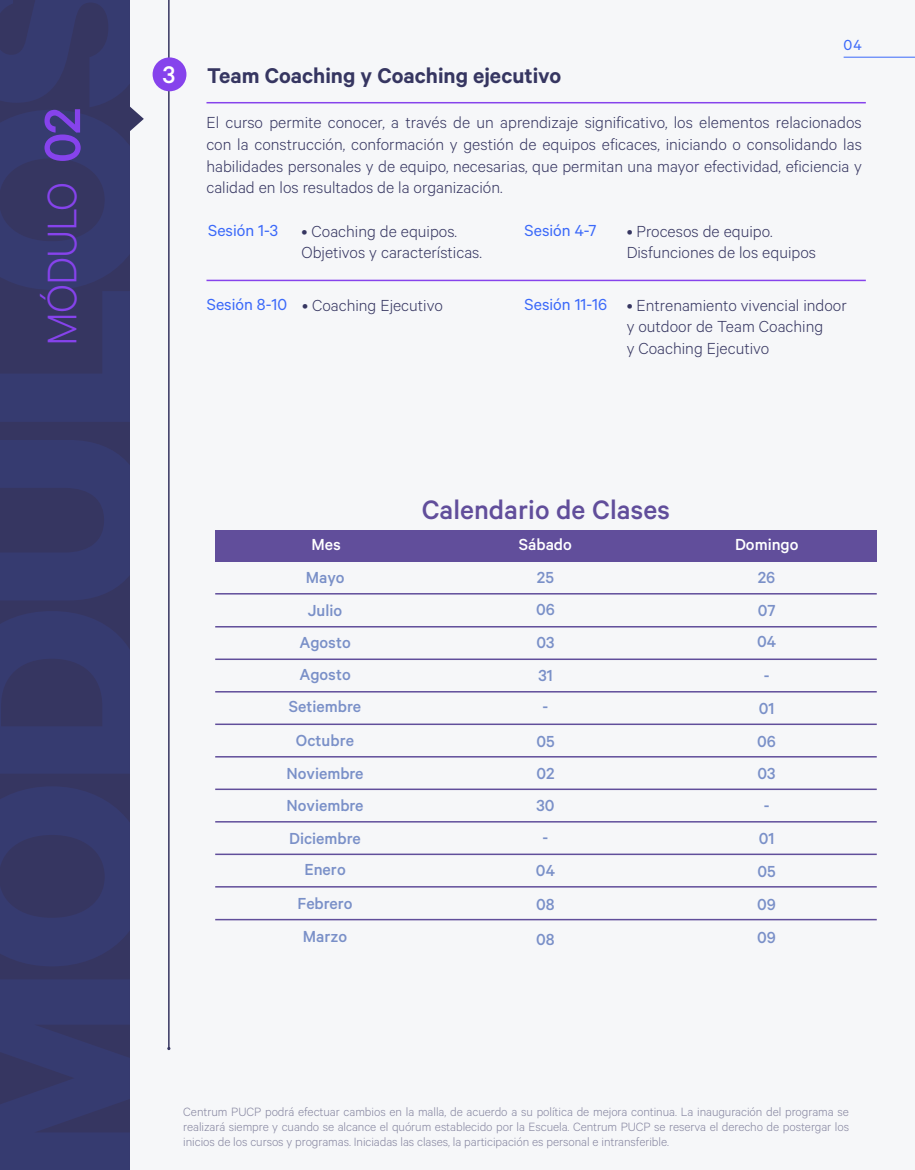
<style>
.page{position:relative;width:915px;height:1170px;background:#fff}
.page>*{position:absolute;margin:0;border:0;box-sizing:border-box;transform-origin:0 0}
.t1{font:500 57px "Calibre";color:#8643ec}
.t2{font:300 46.5px "Calibre";letter-spacing:-.025em;color:#8643ec}
.t3{font:500 30px "Calibre";color:#614e9b}
.t4{font:500 27px "Calibre";color:#fff}
.t5{font:600 24px "Calibre";color:#363661}
.t6{font:300 18px/21.6px "Calibre";color:#363661}
.t7{font:500 18px/32.8px "Calibre";color:#7a90c8;text-align:center}
.t8{font:18px "Calibre";color:#3b69fa}
.t9{font:500 18px "Calibre";color:#fff}
.t10{font:16.5px "Calibre";color:#3b69fa}
.t11{font:300 13.5px/15px "Calibre";letter-spacing:-.005em;color:#8686a0;text-align:justify}
</style>
<div class="page">
<div style="left:130px;top:0;width:784px;height:1169px;background:#f6f7f9"></div>
<div style="left:0;top:0;width:130px;height:1169px;background:#363661"></div>
<svg style="left:130px;top:106px;width:14px;height:25px"></svg>
<hr style="left:843px;top:57px;width:71px;height:1px;background:#3b69fa">
<hr style="left:168px;top:0;width:1px;height:1048px;background:#363661">
<hr style="left:206px;top:102px;width:659px;height:1px;background:#8643ec">
<hr style="left:206px;top:280px;width:659px;height:1px;background:#8643ec">
<div style="left:152px;top:57px;width:34px;height:34px;background:#8643ec;border-radius:50%"></div>
<div style="left:215px;top:530px;width:661px;height:31px;background:#614e9b"></div>
<hr style="left:215px;top:593px;width:661px;height:1px;background:#614e9b">
<hr style="left:215px;top:626px;width:661px;height:1px;background:#614e9b">
<hr style="left:215px;top:658px;width:661px;height:2px;background:#614e9b">
<hr style="left:215px;top:691px;width:661px;height:1px;background:#614e9b">
<hr style="left:215px;top:723px;width:661px;height:2px;background:#614e9b">
<hr style="left:215px;top:756px;width:661px;height:1px;background:#614e9b">
<hr style="left:215px;top:788px;width:661px;height:2px;background:#614e9b">
<hr style="left:215px;top:821px;width:661px;height:1px;background:#614e9b">
<hr style="left:215px;top:853px;width:661px;height:2px;background:#614e9b">
<hr style="left:215px;top:886px;width:661px;height:1px;background:#614e9b">
<hr style="left:215px;top:918px;width:661px;height:2px;background:#614e9b">
<h1 class="t1" style="left:29px;top:163px;width:57px;rotate:-90deg">02</h1>
<h2 class="t2" style="left:35px;top:345px;width:165px;rotate:-90deg">MÓDULO</h2>
<h3 class="t4" style="left:163px;top:59px;width:14px">3</h3>
<h3 class="t5" style="left:207px;top:61px;width:356px">Team Coaching y Coaching ejecutivo</h3>
<p class="t10" style="left:843px;top:36px;width:20px">04</p>
<p class="t6" style="left:206px;top:111px;width:656px;text-align:justify">El curso permite conocer, a través de un aprendizaje significativo, los elementos relacionados con la construcción, conformación y gestión de equipos eficaces, iniciando o consolidando las habilidades personales y de equipo, necesarias, que permitan una mayor efectividad, eficiencia y calidad en los resultados de la organización.</p>
<p class="t8" style="left:208px;top:220px;width:72px">Sesión 1-3</p>
<p class="t8" style="left:207px;top:294px;width:82px">Sesión 8-10</p>
<p class="t6" style="left:301px;top:220px;width:182px">• Coaching de equipos.<br>Objetivos y características.</p>
<p class="t6" style="left:302px;top:293px;width:142px">• Coaching Ejecutivo</p>
<p class="t8" style="left:524px;top:220px;width:73px">Sesión 4-7</p>
<p class="t8" style="left:524px;top:294px;width:84px">Sesión 11-16</p>
<p class="t6" style="left:626px;top:220px;width:191px">• Procesos de equipo.<br>Disfunciones de los equipos</p>
<p class="t6" style="left:626px;top:293px;width:221px">• Entrenamiento vivencial indoor y outdoor de Team Coaching<br>y Coaching Ejecutivo</p>
<h3 class="t3" style="left:421px;top:492px;width:250px">Calendario de Clases</h3>
<p class="t9" style="left:311px;top:533px;width:31px">Mes</p>
<p class="t9" style="left:518px;top:533px;width:55px">Sábado</p>
<p class="t9" style="left:734px;top:533px;width:65px">Domingo</p>
<p class="t7" style="left:288px;top:561px;width:74px;line-height:32.2px">Mayo<br>Julio<br>Agosto<br>Agosto<br>Setiembre</p>
<p class="t7" style="left:286px;top:724px;width:79px">Octubre<br>Noviembre<br>Noviembre<br>Diciembre</p>
<p class="t7" style="left:297px;top:852px;width:56px;line-height:33.6px">Enero<br>Febrero<br>Marzo</p>
<p class="t7" style="left:536px;top:560px;width:20px;text-align:justify">25<br>06<br>03<br>31</p>
<p class="t7" style="left:536px;top:688px;width:20px;line-height:35.2px">-<br>05</p>
<p class="t7" style="left:535px;top:756px;width:21px">02<br>30 -<br>04<br>08<br>08</p>
<p class="t7" style="left:757px;top:560px;width:19px;text-align:left">26<br>07</p>
<p class="t7" style="left:756px;top:624px;width:21px">04 -<br>01<br>06<br>03 -<br>01<br>05<br>09<br>09</p>
<p class="t11" style="left:183px;top:1103px;width:667px">Centrum PUCP podrá efectuar cambios en la malla, de acuerdo a su política de mejora continua. La inauguración del programa se realizará siempre y cuando se alcance el quórum establecido por la Escuela. Centrum PUCP se reserva el derecho de postergar los inicios de los cursos y programas. Iniciadas las clases, la participación es personal e intransferible.</p>
</div>
